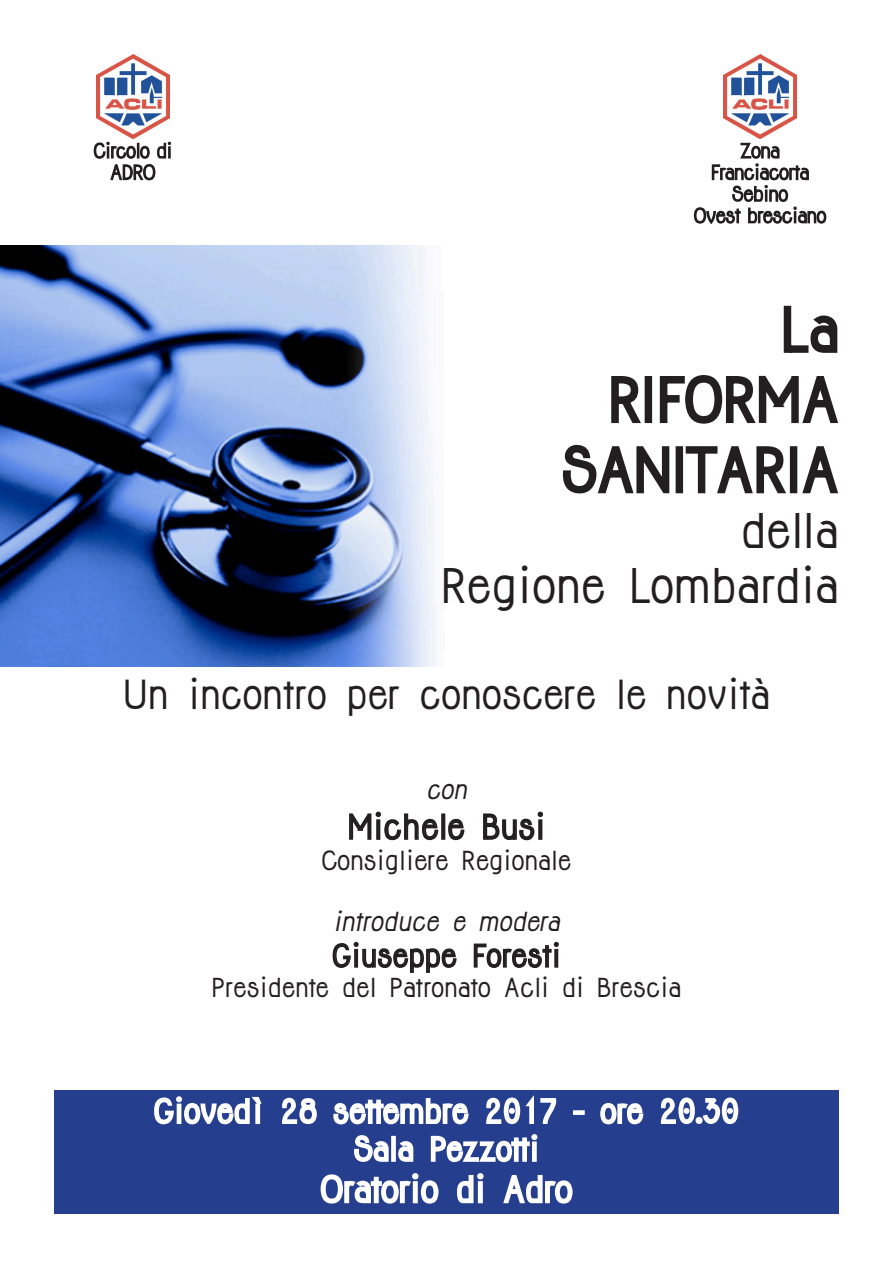
<style>
.page{position:relative;width:893px;height:1263px;background:#fff}
.page>*{position:absolute;margin:0;border:0;box-sizing:border-box;transform-origin:0 0}
.t1{font:700 58.5px "Jolly";color:#231f20}
.t2{font:700 46.5px "Jolly";color:#231f20}
.t3{font:700 39px "Jolly";color:#231f20}
.t4{font:700 34.5px "Jolly";color:#fff}
.t5{font:700 33px "Jolly";color:#231f20}
.t6{font:700 31.5px "Jolly";letter-spacing:-.005em;color:#fff}
.t7{font:700 30px "Jolly";color:#231f20}
.t8{font:700 25.5px "Jolly";color:#231f20}
.t9{font:italic 700 25.5px "Jolly";color:#231f20}
</style>
<div class="page">
<img style="left:0;top:246px;width:798px;height:420px">
<img style="left:96px;top:54px;width:74px;height:33px">
<svg style="left:93px;top:87px;width:79px;height:94px"></svg>
<img style="left:723px;top:54px;width:74px;height:76px">
<svg style="left:693px;top:130px;width:134px;height:94px"></svg>
<svg style="left:782px;top:304px;width:56px;height:50px"></svg>
<svg style="left:610px;top:374px;width:32px;height:52px"></svg>
<div style="left:645px;top:376px;width:7px;height:47px;border:3px solid #231f20"></div>
<svg style="left:658px;top:373px;width:180px;height:53px"></svg>
<svg style="left:561px;top:443px;width:110px;height:52px"></svg>
<div style="left:676px;top:446px;width:7px;height:47px;border:3px solid #231f20"></div>
<svg style="left:684px;top:445px;width:104px;height:51px"></svg>
<div style="left:790px;top:446px;width:7px;height:47px;border:3px solid #231f20"></div>
<svg style="left:802px;top:446px;width:36px;height:48px"></svg>
<svg style="left:349px;top:811px;width:90px;height:30px"></svg>
<div style="left:441px;top:813px;width:4px;height:27px;border:2px solid #231f20"></div>
<svg style="left:448px;top:818px;width:17px;height:23px"></svg>
<svg style="left:483px;top:811px;width:60px;height:30px"></svg>
<svg style="left:332px;top:941px;width:125px;height:32px"></svg>
<svg style="left:473px;top:941px;width:86px;height:27px"></svg>
<div style="left:54px;top:1091px;width:785px;height:123px;background:#253f8e"></div>
<svg style="left:153px;top:1090px;width:110px;height:35px"></svg>
<div style="left:573px;top:1110px;width:12px;height:5px;border:2px solid #fff"></div>
<svg style="left:600px;top:1103px;width:44px;height:22px"></svg>
<svg style="left:660px;top:1097px;width:79px;height:28px"></svg>
<svg style="left:281px;top:1090px;width:293px;height:114px"></svg>
<p class="t1" style="left:781px;top:293px;width:60px">La</p>
<p class="t1" style="left:608px;top:363px;width:232px">RIFORMA</p>
<p class="t1" style="left:562px;top:433px;width:279px">SANITARIA</p>
<p class="t2" style="left:741px;top:501px;width:100px">della</p>
<p class="t2" style="left:441px;top:557px;width:400px">Regione Lombardia</p>
<p class="t3" style="left:123px;top:670px;width:649px">Un incontro per conoscere le novità</p>
<p class="t9" style="left:426px;top:774px;width:48px">con</p>
<p class="t5" style="left:347px;top:806px;width:200px">Michele Busi</p>
<p class="t8" style="left:321px;top:844px;width:251px">Consigliere Regionale</p>
<p class="t9" style="left:333px;top:905px;width:234px">introduce e modera</p>
<p class="t7" style="left:332px;top:937px;width:231px">Giuseppe Foresti</p>
<p class="t8" style="left:212px;top:972px;width:471px">Presidente del Patronato Acli di Brescia</p>
<p class="t6" style="left:154px;top:1091px;width:587px">Giovedì 28 settembre 2017 - ore 20.30</p>
<p class="t6" style="left:354px;top:1129px;width:187px">Sala Pezzotti</p>
<p class="t4" style="left:320px;top:1167px;width:254px">Oratorio di Adro</p>
</div>
